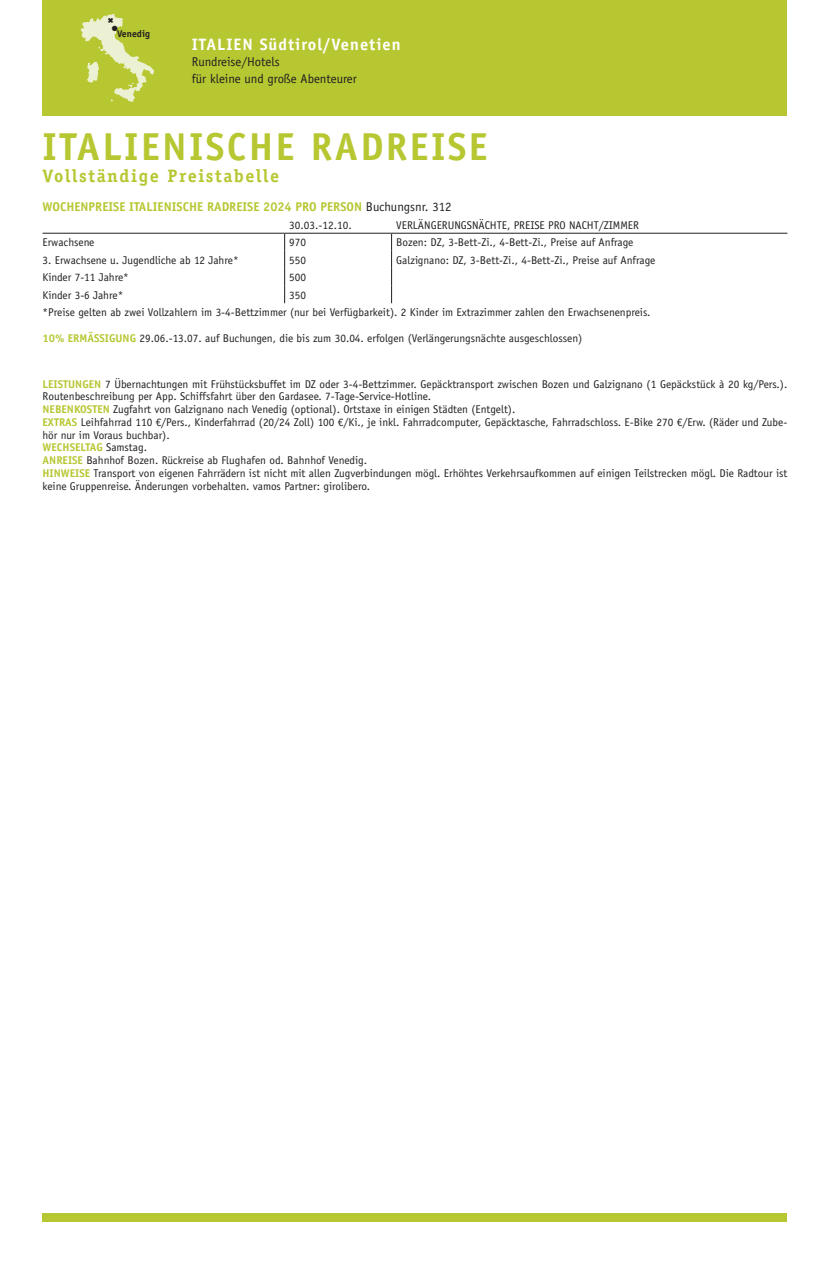
<style>
.page{position:relative;width:830px;height:1263px;background:#fff}
.page>*{position:absolute;margin:0;border:0;box-sizing:border-box;transform-origin:0 0}
.t1{font:700 39px "Officina Sans Std";letter-spacing:.06em;color:#b7c732}
.t2{font:700 18px "Officina Serif Std";letter-spacing:.09em;color:#b7c732}
.t3{font:700 16.5px "Officina Sans Std";letter-spacing:.06em;color:#fff}
.t4{font:700 12.75px "Officina Sans Std";color:#b7c732}
.t5{font:12.75px/16.5px "Officina Sans Std";color:#231f20}
.t6{font:11.25px/12.8px "Officina Sans Std";color:#231f20}
.t7{font:700 9.75px "Officina Sans Std";color:#231f20}
.t8{font:7.5px "Zapf Dingbats Std";color:#231f20}
.s1{font-weight:400;color:#231f20}
.s2{font-weight:700;color:#b7c732}
</style>
<div class="page">
<div style="left:43px;top:0;width:744px;height:116px;background:#b7c732"></div>
<div style="left:43px;top:1213px;width:744px;height:8px;background:#b7c732"></div>
<hr style="left:43px;top:233px;width:241px;height:1px;background:#231f20">
<hr style="left:284px;top:233px;width:107px;height:1px;background:#231f20">
<hr style="left:391px;top:233px;width:396px;height:1px;background:#231f20">
<svg style="left:284px;top:234px;width:1px;height:69px"></svg>
<svg style="left:391px;top:234px;width:1px;height:69px"></svg>
<svg style="left:80px;top:14px;width:74px;height:88px"></svg>
<p class="t8" style="left:112px;top:24px;width:7px">●</p>
<p class="t7" style="left:117px;top:28px;width:34px">Venedig</p>
<h3 class="t3" style="left:192px;top:34px;width:210px">ITALIEN Südtirol/Venetien</h3>
<p class="t5" style="left:192px;top:53px;width:166px">Rundreise/Hotels<br>für kleine und große Abenteurer</p>
<h1 class="t1" style="left:43px;top:123px;width:446px">ITALIENISCHE RADREISE</h1>
<h2 class="t2" style="left:43px;top:164px;width:238px">Vollständige Preistabelle</h2>
<p class="t4" style="left:43px;top:199px;width:410px">WOCHENPREISE ITALIENISCHE RADREISE 2024 PRO PERSON <span class="s1">Buchungsnr. 312</span></p>
<p class="t6" style="left:289px;top:218px;width:64px">30.03.-12.10.</p>
<p class="t6" style="left:396px;top:218px;width:244px">VERLÄNGERUNGSNÄCHTE, PREISE PRO NACHT/ZIMMER</p>
<p class="t6" style="left:43px;top:236px;width:53px">Erwachsene</p>
<p class="t6" style="left:289px;top:236px;width:18px">970</p>
<p class="t6" style="left:396px;top:236px;width:238px">Bozen: DZ, 3-Bett-Zi., 4-Bett-Zi., Preise auf Anfrage</p>
<p class="t6" style="left:43px;top:253px;width:197px">3. Erwachsene u. Jugendliche ab 12 Jahre*</p>
<p class="t6" style="left:289px;top:253px;width:18px">550</p>
<p class="t6" style="left:396px;top:253px;width:260px">Galzignano: DZ, 3-Bett-Zi., 4-Bett-Zi., Preise auf Anfrage</p>
<p class="t6" style="left:43px;top:271px;width:88px">Kinder 7-11 Jahre*</p>
<p class="t6" style="left:289px;top:271px;width:18px">500</p>
<p class="t6" style="left:43px;top:288px;width:82px">Kinder 3-6 Jahre*</p>
<p class="t6" style="left:43px;top:286px;width:609px;line-height:17.5px;text-indent:247px">350<br>*Preise gelten ab zwei Vollzahlern im 3-4-Bettzimmer (nur bei Verfügbarkeit). 2 Kinder im Extrazimmer zahlen den Erwachsenenpreis.</p>
<p class="t6" style="left:43px;top:332px;width:541px"><span class="s2">10% ERMÄSSIGUNG</span> 29.06.-13.07. auf Buchungen, die bis zum 30.04. erfolgen (Verlängerungsnächte ausgeschlossen)</p>
<p class="t6" style="left:43px;top:377px;width:746px"><span class="s2">LEISTUNGEN</span> 7 Übernachtungen mit Frühstücksbuffet im DZ oder 3-4-Bettzimmer. Gepäcktransport zwischen Bozen und Galzignano (1 Gepäckstück à 20 kg/Pers.).<br>Routenbeschreibung per App. Schiffsfahrt über den Gardasee. 7-Tage-Service-Hotline.<br><span class="s2">NEBENKOSTEN</span> Zugfahrt von Galzignano nach Venedig (optional). Ortstaxe in einigen Städten (Entgelt).<br><span class="s2">EXTRAS</span> Leihfahrrad 110 €/Pers., Kinderfahrrad (20/24 Zoll) 100 €/Ki., je inkl. Fahrradcomputer, Gepäcktasche, Fahrradschloss. E-Bike 270 €/Erw. (Räder und Zube&shy;hör nur im Voraus buchbar).<br><span class="s2">WECHSELTAG</span> Samstag.<br><span class="s2">ANREISE</span> Bahnhof Bozen. Rückreise ab Flughafen od. Bahnhof Venedig.<br><span class="s2">HINWEISE</span> Transport von eigenen Fahrrädern ist nicht mit allen Zugverbindungen mögl. Erhöhtes Verkehrsaufkommen auf einigen Teilstrecken mögl. Die Radtour ist keine Gruppenreise. Änderungen vorbehalten. vamos Partner: girolibero.</p>
</div>
